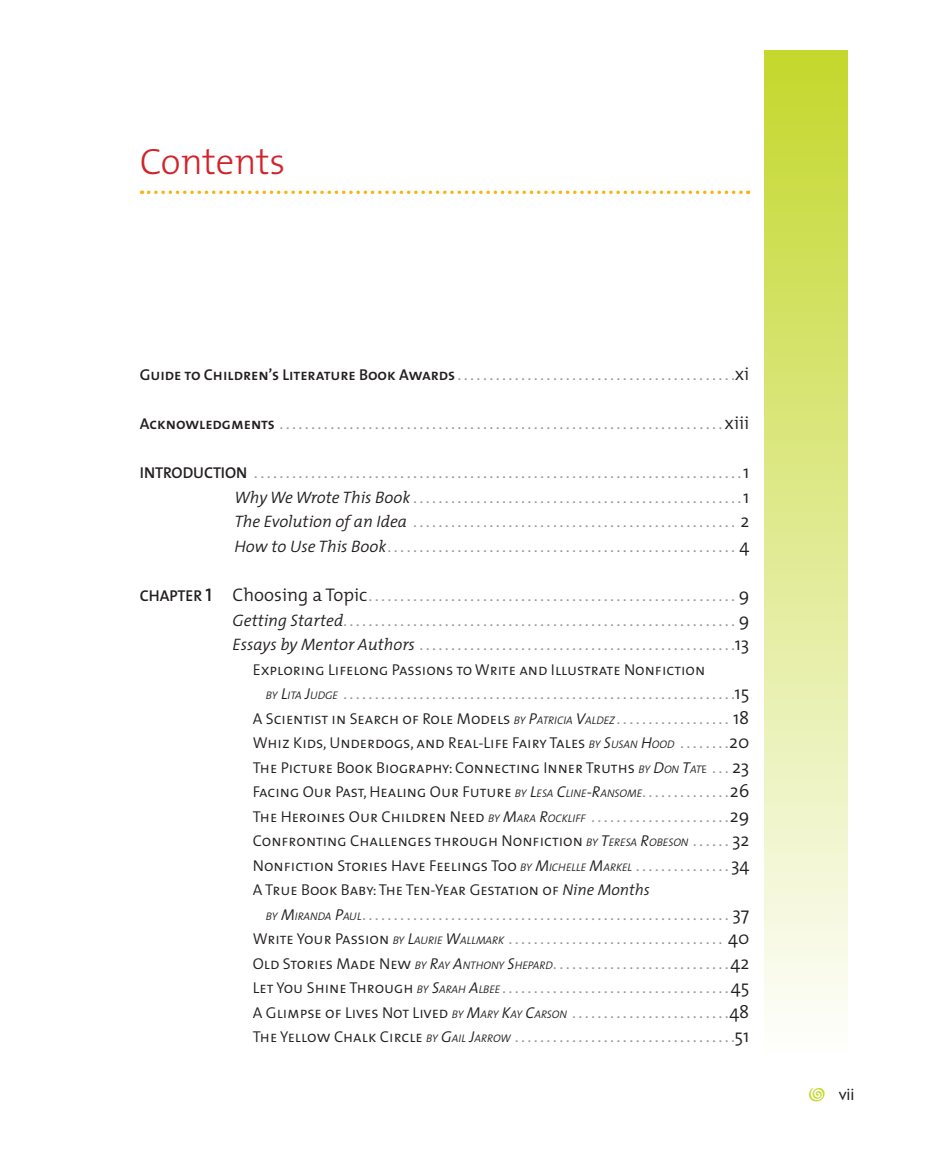
<style>
.page{position:relative;width:926px;height:1162px;background:#fff}
.page>*{position:absolute;margin:0;border:0;box-sizing:border-box;transform-origin:0 0}
.t1{font:300 36.75px "The Mix";color:#d1232a}
.t2{font:15.75px/24.5px "The Mix Semi Light Caps";color:#231f20;text-align:justify}
.t3{font:14px/24.5px "The Mix Semi Bold Caps";color:#939598;text-align:justify}
.s1{font-size:15.75px;color:#231f20}
.s2{font-family:"The Mix";font-weight:300;font-size:18.38px;color:#231f20}
.s3{font-family:"The Mix";font-weight:300;font-style:italic;font-size:16.62px;color:#231f20}
.s4{font-size:18.38px;color:#231f20}
.s5{font-family:"The Mix";font-weight:300;font-style:italic;font-size:11.03px;color:#231f20}
.s6{font-family:"The Mix";font-weight:300;font-style:italic;font-size:15.75px;color:#231f20}
.s7{font-family:"The Mix";font-weight:300;font-style:italic;font-size:11.03px}
.s8{font-family:"The Mix";font-weight:300;font-style:italic}
.s9{font-family:"The Mix Semi Bold Caps";font-size:14px;color:#939598}
.s10{font-family:"The Mix";font-weight:300;font-size:18.38px}
.s11{font-size:11.03px}
.s12{font-family:"The Mix Semi Light Caps";font-size:15.75px;color:#231f20}
</style>
<div class="page">
<svg style="left:148px;top:190px;width:600px;height:4px"></svg>
<div style="left:764px;top:50px;width:83px;height:1003px;background:linear-gradient(to bottom,#c3d72c,#fefefd)"></div>
<h1 class="t1" style="left:140px;top:131px;width:147px">Contents</h1>
<p class="t3" style="left:140px;top:363px;width:610px"><span class="s1">Guide to Children’s Literature Book Awards</span> . . . . . . . . . . . . . . . . . . . . . . . . . . . . . . . . . . . . . . . . . . . <span class="s2">xi</span></p>
<p class="t3" style="left:140px;top:412px;width:611px"><span class="s1">Acknowledgments</span> . . . . . . . . . . . . . . . . . . . . . . . . . . . . . . . . . . . . . . . . . . . . . . . . . . . . . . . . . . . . . . . . . . . . . <span class="s2">xiii</span></p>
<p class="t3" style="left:234px;top:461px;width:516px;text-indent:-94px"><span class="s1">INTRODUCTION</span> . . . . . . . . . . . . . . . . . . . . . . . . . . . . . . . . . . . . . . . . . . . . . . . . . . . . . . . . . . . . . . . . . . . . . . . . . . . . <span class="s2">1<br></span><span class="s3">Why We Wrote This Book</span> . . . . . . . . . . . . . . . . . . . . . . . . . . . . . . . . . . . . . . . . . . . . . . . . . . . <span class="s2">1<br></span><span class="s3">The Evolution of an Idea</span> . . . . . . . . . . . . . . . . . . . . . . . . . . . . . . . . . . . . . . . . . . . . . . . . . . . <span class="s2">2<br></span><span class="s3">How to Use This Book</span> . . . . . . . . . . . . . . . . . . . . . . . . . . . . . . . . . . . . . . . . . . . . . . . . . . . . . . . <span class="s2">4</span></p>
<p class="t3" style="left:232px;top:583px;width:518px;text-indent:-93px"><span class="s1">CHAPTER</span> <span class="s4">1</span> <span class="s2">Choosing a Topic</span> . . . . . . . . . . . . . . . . . . . . . . . . . . . . . . . . . . . . . . . . . . . . . . . . . . . . . . . . . . <span class="s2">9<br></span><span class="s3">Getting Started</span> . . . . . . . . . . . . . . . . . . . . . . . . . . . . . . . . . . . . . . . . . . . . . . . . . . . . . . . . . . . . . . <span class="s2">9<br></span><span class="s3">Essays by Mentor Authors</span> . . . . . . . . . . . . . . . . . . . . . . . . . . . . . . . . . . . . . . . . . . . . . . . . . <span class="s2">13</span></p>
<p class="t2" style="left:253px;top:656px;width:454px">Exploring Lifelong Passions to Write and Illustrate Nonfiction</p>
<p class="t3" style="left:266px;top:681px;width:484px"><span class="s5">BY</span> <span class="s6">L</span><span class="s5">ITA</span> <span class="s6">J</span><span class="s5">UDGE</span> . . . . . . . . . . . . . . . . . . . . . . . . . . . . . . . . . . . . . . . . . . . . . . . . . . . . . . . . . . . . . <span class="s2">15</span></p>
<p class="t2" style="left:253px;top:705px;width:498px">A Scientist in Search of Role Models <span class="s7">BY</span> <span class="s8">P</span><span class="s7">ATRICIA</span> <span class="s8">V</span><span class="s7">ALDEZ</span> <span class="s9">. . . . . . . . . . . . . . . . . .</span> <span class="s10">18<br></span>Whiz Kids, Underdogs, and Real-Life Fairy Tales <span class="s7">BY</span> <span class="s8">S</span><span class="s7">USAN</span> <span class="s8">H</span><span class="s7">OOD</span> <span class="s9">. . . . . . .</span> <span class="s10">20<br></span>The Picture Book Biography: Connecting Inner Truths <span class="s7">BY</span> <span class="s8">D</span><span class="s7">ON</span> <span class="s8">T</span><span class="s7">AT</span><span class="s11">e</span> <span class="s9">. . .</span> <span class="s10">23<br></span>Facing Our Past, Healing Our Future <span class="s7">BY</span> <span class="s8">L</span><span class="s7">ESA</span> <span class="s8">C</span><span class="s7">LINE</span><span class="s8">-R</span><span class="s7">ANSOME</span> <span class="s9">. . . . . . . . . . . . .</span> <span class="s10">26<br></span>The Heroines Our Children Need <span class="s7">BY</span> <span class="s8">M</span><span class="s7">ARA</span> <span class="s8">R</span><span class="s7">OCKLIFF</span> <span class="s9">. . . . . . . . . . . . . . . . . . . . .</span> <span class="s10">29<br></span>Confronting Challenges through Nonfiction <span class="s7">BY</span> <span class="s8">T</span><span class="s7">ERESA</span> <span class="s8">R</span><span class="s7">OBESON</span> <span class="s9">. . . . . .</span> <span class="s10">32<br></span>Nonfiction Stories Have Feelings Too <span class="s7">BY</span> <span class="s8">M</span><span class="s7">ICHELLE</span> <span class="s8">M</span><span class="s7">ARKEL</span> <span class="s9">. . . . . . . . . . . . . .</span> <span class="s10">34<br></span>A True Book Baby:The Ten-Year Gestation of <span class="s8">Nine Months</span></p>
<p class="t3" style="left:253px;top:902px;width:498px;text-indent:13px"><span class="s5">BY</span> <span class="s6">M</span><span class="s5">IRANDA</span> <span class="s6">P</span><span class="s5">AUL</span> . . . . . . . . . . . . . . . . . . . . . . . . . . . . . . . . . . . . . . . . . . . . . . . . . . . . . . . . . . <span class="s2">37<br></span><span class="s12">Write Your Passion</span> <span class="s5">BY</span> <span class="s6">L</span><span class="s5">AURIE</span> <span class="s6">W</span><span class="s5">ALLMARK</span> . . . . . . . . . . . . . . . . . . . . . . . . . . . . . . . . . . <span class="s2">40<br></span><span class="s12">Old Stories Made New</span> <span class="s5">BY</span> <span class="s6">R</span><span class="s5">AY</span> <span class="s6">A</span><span class="s5">NTHONY</span> <span class="s6">S</span><span class="s5">HEPARD</span> . . . . . . . . . . . . . . . . . . . . . . . . . . . <span class="s2">42<br></span><span class="s12">Let You Shine Through</span> <span class="s5">BY</span> <span class="s6">S</span><span class="s5">ARAH</span> <span class="s6">A</span><span class="s5">LBEE</span> . . . . . . . . . . . . . . . . . . . . . . . . . . . . . . . . . . . <span class="s2">45<br></span><span class="s12">A Glimpse of Lives Not Lived</span> <span class="s5">BY</span> <span class="s6">M</span><span class="s5">ARY</span> <span class="s6">K</span><span class="s5">AY</span> <span class="s6">C</span><span class="s5">ARSON</span> . . . . . . . . . . . . . . . . . . . . . . . . <span class="s2">48<br></span><span class="s12">The Yellow Chalk Circle</span> <span class="s5">BY</span> <span class="s6">G</span><span class="s5">AIL</span> <span class="s6">J</span><span class="s5">ARROW</span> . . . . . . . . . . . . . . . . . . . . . . . . . . . . . . . . . . <span class="s2">51</span></p>
</div>
